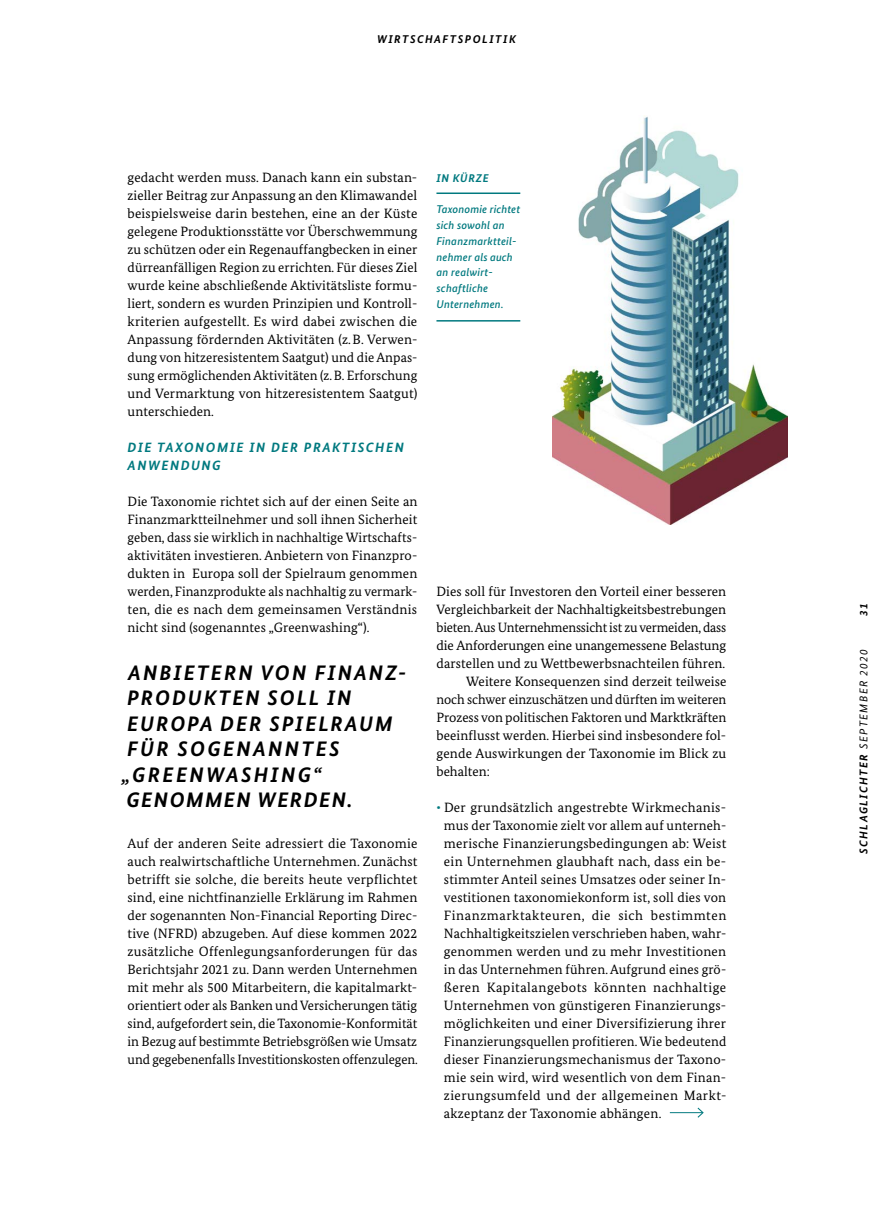
<style>
.page{position:relative;width:893px;height:1212px;background:#fff}
.page>*{position:absolute;margin:0;border:0;box-sizing:border-box;transform-origin:0 0}
.t1{font:italic 700 21px/25.5px "Bundes Sans";letter-spacing:.09em;color:#000}
.t2{font:13.5px/18px "Bundes Serif";color:#000;text-align:justify}
.t3{font:italic 700 13.5px/18px "Bundes Sans";letter-spacing:.11em;color:#00797f}
.t4{font:italic 500 11.25px/15.8px "Bundes Sans";letter-spacing:.02em;color:#00797f}
.t5{font:italic 700 11.25px "Bundes Sans";letter-spacing:.135em;color:#000}
.t6{font:italic 700 11.25px "Bundes Sans";letter-spacing:.06em;color:#00797f}
.s1{color:#00797f}
.s2{font-weight:400}
</style>
<div class="page">
<svg style="left:670px;top:1107px;width:34px;height:11px"></svg>
<hr style="left:436px;top:192px;width:84px;height:2px;background:#00797f">
<hr style="left:436px;top:320px;width:84px;height:2px;background:#00797f">
<img style="left:553px;top:115px;width:234px;height:409px">
<p class="t5" style="left:377px;top:32px;width:140px">WIRTSCHAFTSPOLITIK</p>
<p class="t2" style="left:128px;top:168px;width:292px">gedacht werden muss. Danach kann ein substan&shy;zieller Beitrag zur Anpassung an den Klimawandel beispielsweise darin bestehen, eine an der Küste gelegene Produktionsstätte vor Überschwemmung zu schützen oder ein Regenauffangbecken in einer dürreanfälligen Region zu errichten. Für dieses Ziel wurde keine abschließende Aktivitätsliste formu&shy;liert, sondern es wurden Prinzipien und Kontroll&shy;kriterien aufgestellt. Es wird dabei zwischen die Anpassung fördernden Aktivitäten (z.B. Verwen&shy;dung von hitzeresistentem Saatgut) und die Anpas&shy;sung ermöglichenden Aktivitäten (z.B. Erforschung und Vermarktung von hitzeresistentem Saatgut) unterschieden.</p>
<p class="t3" style="left:128px;top:438px;width:278px">DIE TAXONOMIE IN DER PRAKTISCHEN<br>ANWENDUNG</p>
<p class="t2" style="left:128px;top:492px;width:291px">Die Taxonomie richtet sich auf der einen Seite an Finanzmarktteilnehmer und soll ihnen Sicherheit geben, dass sie wirklich in nachhaltige Wirtschafts&shy;aktivitäten investieren. Anbietern von Finanzpro&shy;dukten in Europa soll der Spielraum genommen werden, Finanzprodukte als nachhaltig zu vermark&shy;ten, die es nach dem gemeinsamen Verständnis nicht sind (sogenanntes „Greenwashing“).</p>
<h1 class="t1" style="left:122px;top:659px;width:286px">ANBIETERN VON FINANZ-<br>PRODUKTEN SOLL IN<br>EUROPA DER SPIELRAUM<br>FÜR SOGENANNTES „GREENWASHING“<br>GENOMMEN WERDEN.</h1>
<p class="t2" style="left:128px;top:834px;width:292px">Auf der anderen Seite adressiert die Taxonomie auch realwirtschaftliche Unternehmen. Zunächst betrifft sie solche, die bereits heute verpflichtet sind, eine nichtfinanzielle Erklärung im Rahmen der sogenannten Non-Financial Reporting Direc&shy;tive (NFRD) abzugeben. Auf diese kommen 2022 zusätzliche Offenlegungsanforderungen für das Berichtsjahr 2021 zu. Dann werden Unternehmen mit mehr als 500 Mitarbeitern, die kapitalmarkt&shy;orientiert oder als Banken und Versicherungen tätig sind, aufgefordert sein, die Taxonomie-Konformität in Bezug auf bestimmte Betriebsgrößen wie Umsatz und gegebenenfalls Investitionskosten offenzulegen.</p>
<p class="t6" style="left:437px;top:171px;width:54px">IN KÜRZE</p>
<p class="t4" style="left:436px;top:202px;width:85px">Taxonomie richtet sich sowohl an<br>Finanzmarktteil&shy;nehmer als auch an realwirt&shy;schaftliche<br>Unternehmen.</p>
<p class="t2" style="left:436px;top:582px;width:291px">Dies soll für Investoren den Vorteil einer besseren</p>
<p class="t2" style="left:436px;top:600px;width:291px">Vergleichbarkeit der Nachhaltigkeitsbestrebungen</p>
<p class="t2" style="left:436px;top:618px;width:291px">bieten. Aus Unternehmenssicht ist zu vermeiden, dass</p>
<p class="t2" style="left:436px;top:636px;width:291px">die Anforderungen eine unangemessene Belastung</p>
<p class="t2" style="left:436px;top:654px;width:290px">darstellen und zu Wettbewerbsnachteilen führen.</p>
<p class="t2" style="left:466px;top:672px;width:262px">Weitere Konsequenzen sind derzeit teilweise</p>
<p class="t2" style="left:436px;top:690px;width:291px">noch schwer einzuschätzen und dürften im weiteren</p>
<p class="t2" style="left:436px;top:708px;width:291px">Prozess von politischen Faktoren und Marktkräften</p>
<p class="t2" style="left:436px;top:726px;width:291px">beeinflusst werden. Hierbei sind insbesondere fol-</p>
<p class="t2" style="left:436px;top:744px;width:291px">gende Auswirkungen der Taxonomie im Blick zu</p>
<p class="t2" style="left:436px;top:762px;width:55px">behalten:</p>
<p class="t2" style="left:444px;top:798px;width:284px;text-indent:-8px"><span class="s1">•</span> Der grundsätzlich angestrebte Wirkmechanis&shy;mus der Taxonomie zielt vor allem auf unterneh&shy;merische Finanzierungsbedingungen ab: Weist ein Unternehmen glaubhaft nach, dass ein be&shy;stimmter Anteil seines Umsatzes oder seiner In&shy;vestitionen taxonomiekonform ist, soll dies von Finanzmarktakteuren, die sich bestimmten Nachhaltigkeitszielen verschrieben haben, wahr&shy;genommen werden und zu mehr Investitionen in das Unternehmen führen. Aufgrund eines grö&shy;ßeren Kapitalangebots könnten nachhaltige Unternehmen von günstigeren Finanzierungs&shy;möglichkeiten und einer Diversifizierung ihrer Finanzierungsquellen profitieren. Wie bedeutend dieser Finanzierungsmechanismus der Taxono&shy;mie sein wird, wird wesentlich von dem Finan&shy;zierungsumfeld und der allgemeinen Markt&shy;akzeptanz der Taxonomie abhängen.</p>
<p class="t5" style="left:857px;top:615px;width:14px;rotate:-90deg">31</p>
<p class="t5" style="left:857px;top:854px;width:206px;rotate:-90deg">SCHLAGLICHTER <span class="s2">SEPTEMBER 2020</span></p>
</div>
